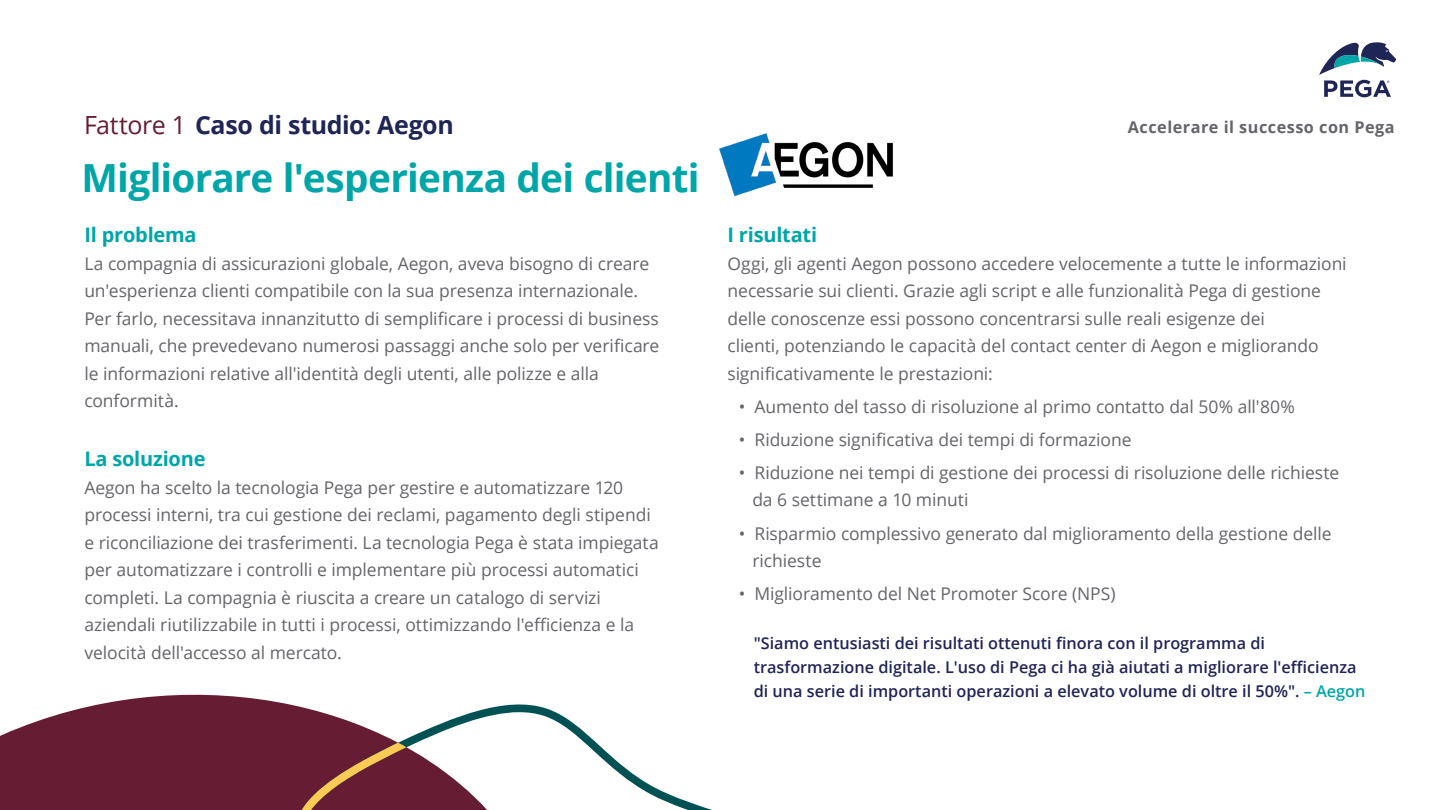
<style>
.page{position:relative;width:1440px;height:810px;background:#fff}
.page>*{position:absolute;margin:0;border:0;box-sizing:border-box;transform-origin:0 0}
.t1{font:700 38.75px "Open Sans";letter-spacing:-.02em;color:#00a6a7}
.t2{font:700 25px "Open Sans";letter-spacing:-.015em;color:#1f2555}
.t3{font:700 20px "Open Sans";letter-spacing:-.01em;color:#00a6a7}
.t4{font:17.5px/27.5px "Open Sans";letter-spacing:-.005em;color:#64656a}
.t5{font:600 16.25px/23.8px "Open Sans";color:#1f2555}
.t6{font:700 16.25px "Open Sans";letter-spacing:.03em;color:#64656a}
.s1{font-weight:400;color:#661d34}
.s2{color:#00a6a7}
</style>
<div class="page">
<svg style="left:0;top:694px;width:295px;height:116px;background:#743247"></svg>
<svg style="left:295px;top:704px;width:417px;height:106px"></svg>
<svg style="left:295px;top:743px;width:206px;height:67px"></svg>
<img style="left:719px;top:133px;width:174px;height:64px">
<svg style="left:1319px;top:42px;width:77px;height:55px"></svg>
<h2 class="t2" style="left:84px;top:108px;width:371px"><span class="s1">Fattore 1</span> Caso di studio: Aegon</h2>
<h1 class="t1" style="left:82px;top:150px;width:620px">Migliorare l'esperienza dei clienti</h1>
<p class="t3" style="left:84px;top:221px;width:114px">Il problema</p>
<p class="t4" style="left:84px;top:249px;width:577px">La compagnia di assicurazioni globale, Aegon, aveva bisogno di creare un'esperienza clienti compatibile con la sua presenza internazionale.<br>Per farlo, necessitava innanzitutto di semplificare i processi di business manuali, che prevedevano numerosi passaggi anche solo per verificare le informazioni relative all'identità degli utenti, alle polizze e alla conformità.</p>
<p class="t3" style="left:84px;top:445px;width:123px">La soluzione</p>
<p class="t4" style="left:84px;top:473px;width:576px">Aegon ha scelto la tecnologia Pega per gestire e automatizzare 120 processi interni, tra cui gestione dei reclami, pagamento degli stipendi e riconciliazione dei trasferimenti. La tecnologia Pega è stata impiegata per automatizzare i controlli e implementare più processi automatici completi. La compagnia è riuscita a creare un catalogo di servizi aziendali riutilizzabile in tutti i processi, ottimizzando l'efficienza e la velocità dell'accesso al mercato.</p>
<p class="t6" style="left:1128px;top:116px;width:268px">Accelerare il successo con Pega</p>
<p class="t3" style="left:728px;top:221px;width:91px">I risultati</p>
<p class="t4" style="left:728px;top:249px;width:621px">Oggi, gli agenti Aegon possono accedere velocemente a tutte le informazioni necessarie sui clienti. Grazie agli script e alle funzionalità Pega di gestione delle conoscenze essi possono concentrarsi sulle reali esigenze dei<br>clienti, potenziando le capacità del contact center di Aegon e migliorando significativamente le prestazioni:</p>
<p class="t4" style="left:739px;top:392px;width:558px">• Aumento del tasso di risoluzione al primo contatto dal 50% all'80%</p>
<p class="t4" style="left:739px;top:425px;width:394px">• Riduzione significativa dei tempi di formazione</p>
<p class="t4" style="left:752px;top:458px;width:589px;text-indent:-14px">• Riduzione nei tempi di gestione dei processi di risoluzione delle richieste da 6 settimane a 10 minuti</p>
<p class="t4" style="left:752px;top:519px;width:581px;text-indent:-14px">• Risparmio complessivo generato dal miglioramento della gestione delle richieste</p>
<p class="t4" style="left:739px;top:580px;width:379px">• Miglioramento del Net Promoter Score (NPS)</p>
<p class="t5" style="left:754px;top:631px;width:613px">"Siamo entusiasti dei risultati ottenuti finora con il programma di trasformazione digitale. L'uso di Pega ci ha già aiutati a migliorare l'efficienza di una serie di importanti operazioni a elevato volume di oltre il 50%". <span class="s2">– Aegon</span></p>
</div>
